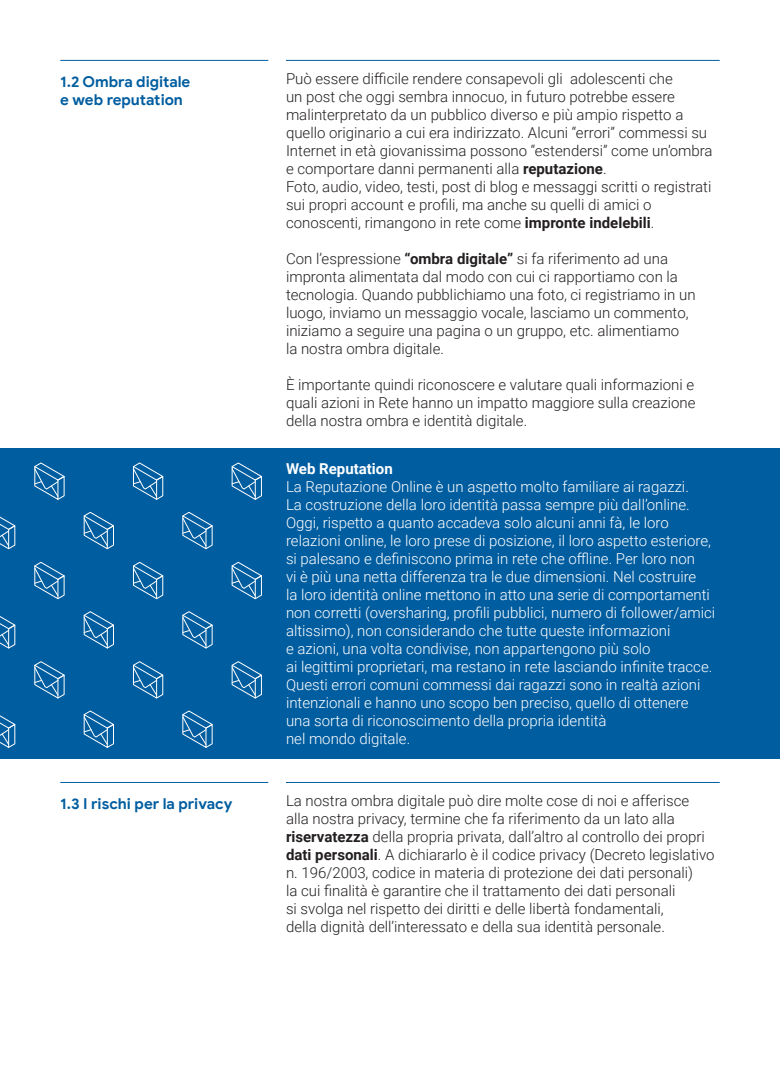
<style>
.page{position:relative;width:780px;height:1088px;background:#fff}
.page>*{position:absolute;margin:0;border:0;box-sizing:border-box;transform-origin:0 0}
.t1{font:300 15px/18px "Roboto";color:#231f20}
.t2{font:300 15px/18px "Roboto";color:#fff}
.t3{font:700 15px/18px "Google Sans";letter-spacing:-.005em;color:#005da0}
.t4{font:700 15px "Roboto";color:#fff}
.s1{font-weight:700}
</style>
<div class="page">
<div style="left:0;top:449px;width:780px;height:310px;background:#005da0"></div>
<hr style="left:286px;top:782px;width:433px;height:1px;background:#005da0">
<hr style="left:286px;top:60px;width:433px;height:1px;background:#005da0">
<hr style="left:60px;top:782px;width:208px;height:1px;background:#005da0">
<hr style="left:60px;top:60px;width:208px;height:1px;background:#005da0">
<svg style="left:34px;top:462px;width:31px;height:38px"></svg>
<svg style="left:133px;top:462px;width:31px;height:38px"></svg>
<svg style="left:231px;top:462px;width:31px;height:38px"></svg>
<svg style="left:0;top:516px;width:16px;height:34px"></svg>
<svg style="left:83px;top:511px;width:31px;height:39px"></svg>
<svg style="left:182px;top:512px;width:31px;height:38px"></svg>
<svg style="left:34px;top:562px;width:31px;height:38px"></svg>
<svg style="left:133px;top:561px;width:31px;height:39px"></svg>
<svg style="left:231px;top:561px;width:31px;height:39px"></svg>
<svg style="left:0;top:616px;width:16px;height:33px"></svg>
<svg style="left:83px;top:611px;width:31px;height:38px"></svg>
<svg style="left:182px;top:611px;width:31px;height:38px"></svg>
<svg style="left:34px;top:661px;width:31px;height:38px"></svg>
<svg style="left:133px;top:661px;width:31px;height:38px"></svg>
<svg style="left:231px;top:661px;width:31px;height:38px"></svg>
<svg style="left:0;top:715px;width:16px;height:33px"></svg>
<svg style="left:83px;top:710px;width:31px;height:38px"></svg>
<svg style="left:182px;top:710px;width:31px;height:38px"></svg>
<p class="t3" style="left:60px;top:73px;width:132px">1.2 Ombra digitale e web reputation</p>
<p class="t3" style="left:60px;top:795px;width:174px">1.3 I rischi per la privacy</p>
<p class="t1" style="left:286px;top:69px;width:428px">Può essere difficile rendere consapevoli gli adolescenti che<br>un post che oggi sembra innocuo, in futuro potrebbe essere malinterpretato da un pubblico diverso e più ampio rispetto a quello originario a cui era indirizzato. Alcuni “errori” commessi su Internet in età giovanissima possono “estendersi” come un’ombra e comportare danni permanenti alla <span class="s1">reputazione</span>.<br>Foto, audio, video, testi, post di blog e messaggi scritti o registrati sui propri account e profili, ma anche su quelli di amici o conoscenti, rimangono in rete come <span class="s1">impronte indelebili</span>.</p>
<p class="t1" style="left:286px;top:249px;width:411px">Con l’espressione <span class="s1">“ombra digitale”</span> si fa riferimento ad una impronta alimentata dal modo con cui ci rapportiamo con la tecnologia. Quando pubblichiamo una foto, ci registriamo in un luogo, inviamo un messaggio vocale, lasciamo un commento, iniziamo a seguire una pagina o un gruppo, etc. alimentiamo<br>la nostra ombra digitale.</p>
<p class="t1" style="left:286px;top:375px;width:411px;text-align:justify">È importante quindi riconoscere e valutare quali informazioni e quali azioni in Rete hanno un impatto maggiore sulla creazione della nostra ombra e identità digitale.</p>
<p class="t4" style="left:286px;top:458px;width:108px">Web Reputation</p>
<p class="t2" style="left:286px;top:477px;width:431px">La Reputazione Online è un aspetto molto familiare ai ragazzi.<br>La costruzione della loro identità passa sempre più dall’online.<br>Oggi, rispetto a quanto accadeva solo alcuni anni fà, le loro relazioni online, le loro prese di posizione, il loro aspetto esteriore, si palesano e definiscono prima in rete che offline. Per loro non<br>vi è più una netta differenza tra le due dimensioni. Nel costruire<br>la loro identità online mettono in atto una serie di comportamenti non corretti (oversharing, profili pubblici, numero di follower/amici altissimo), non considerando che tutte queste informazioni<br>e azioni, una volta condivise, non appartengono più solo<br>ai legittimi proprietari, ma restano in rete lasciando infinite tracce.<br>Questi errori comuni commessi dai ragazzi sono in realtà azioni intenzionali e hanno uno scopo ben preciso, quello di ottenere una sorta di riconoscimento della propria identità<br>nel mondo digitale.</p>
<p class="t1" style="left:286px;top:791px;width:430px">La nostra ombra digitale può dire molte cose di noi e afferisce alla nostra privacy, termine che fa riferimento da un lato alla <span class="s1">riservatezza</span> della propria privata, dall’altro al controllo dei propri <span class="s1">dati personali</span>. A dichiararlo è il codice privacy (Decreto legislativo n. 196/2003, codice in materia di protezione dei dati personali)<br>la cui finalità è garantire che il trattamento dei dati personali<br>si svolga nel rispetto dei diritti e delle libertà fondamentali,<br>della dignità dell’interessato e della sua identità personale.</p>
</div>
